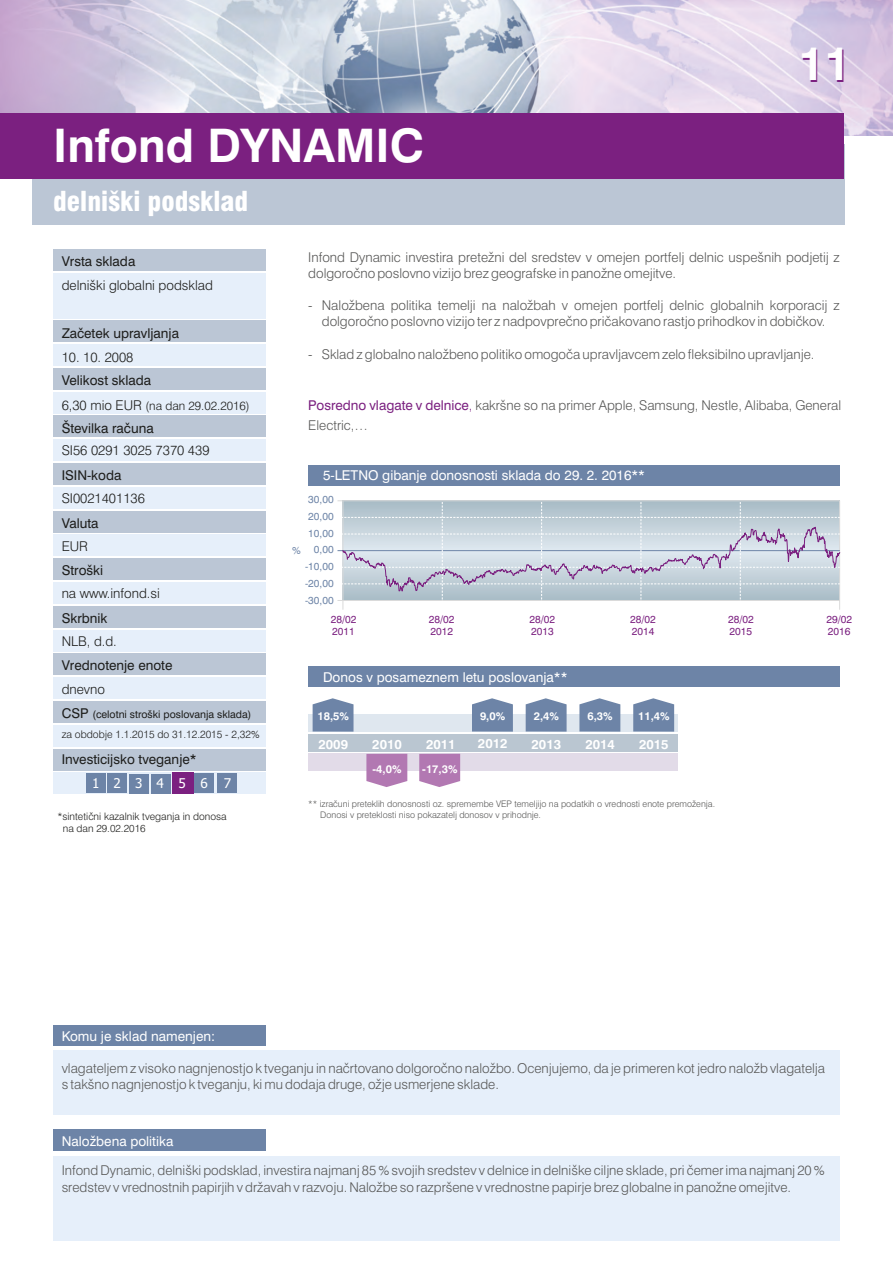
<style>
.page{position:relative;width:893px;height:1263px;background:#fff}
.page>*{position:absolute;margin:0;border:0;box-sizing:border-box;transform-origin:0 0}
.t1{font:700 46.35px "Swiss 721 BT";color:#fff}
.t2{font:700 46.35px "Swiss 721 BT";color:#7b2080}
.t3{font:900 condensed 26.85px "Swiss 721 BT";color:#fff}
.t4{font:300 13.5px/16.2px "Swiss 721 BT";color:#575756}
.t5{font:13.5px "Swiss 721 BT";color:#1d1d1b}
.t6{font:13.5px "Swiss 721 BT";color:#fff}
.t7{font:300 13.5px "Swiss 721 BT";color:#1d1d1b}
.t8{font:13.5px "Tahoma";letter-spacing:1.065em;color:#fff}
.t9{font:700 13.05px "Swiss 721 BT";color:#fff}
.t10{font:300 12px "Swiss 721 BT";color:#1d1d1b}
.t11{font:700 11.1px "Swiss 721 BT";color:#fff}
.t12{font:300 10.5px "Swiss 721 BT";color:#1d1d1b}
.t13{font:10.5px "Swiss 721 BT";color:#1d1d1b}
.t14{font:10.35px/12.3px "Swiss 721 BT";color:#7b2080}
.t15{font:300 10.35px/12.3px "Swiss 721 BT";color:#1d1d1b}
.t16{font:10.35px/16.8px "Swiss 721 BT";color:#6d84a7;text-align:right}
.t17{font:300 9px/10.8px "Swiss 721 BT";color:#575756}
.s1{font-size:13.5px}
.s2{font-weight:400;color:#7b2080}
.s3{color:#7b2080}
</style>
<div class="page">
<div style="left:308px;top:465px;width:532px;height:20px;background:#6d84a7"></div>
<hr style="left:337px;top:500px;width:503px;height:1px;background:#dadada">
<svg style="left:337px;top:501px;width:504px;height:109px;background:#c8d1db"></svg>
<img style="left:0;top:0;width:893px;height:136px">
<div style="left:53px;top:653px;width:213px;height:22px;background:#bbc6d5"></div>
<div style="left:53px;top:677px;width:213px;height:22px;background:#e6effa"></div>
<div style="left:53px;top:701px;width:213px;height:22px;background:#bbc6d5"></div>
<div style="left:53px;top:725px;width:213px;height:22px;background:#e6effa"></div>
<div style="left:53px;top:558px;width:213px;height:22px;background:#bbc6d5"></div>
<div style="left:53px;top:582px;width:213px;height:22px;background:#e6effa"></div>
<div style="left:53px;top:249px;width:213px;height:22px;background:#bbc6d5"></div>
<div style="left:53px;top:273px;width:213px;height:45px;background:#e6effa"></div>
<div style="left:53px;top:368px;width:213px;height:22px;background:#bbc6d5"></div>
<div style="left:53px;top:392px;width:213px;height:21px;background:#e6effa"></div>
<div style="left:53px;top:463px;width:213px;height:22px;background:#bbc6d5"></div>
<div style="left:53px;top:487px;width:213px;height:22px;background:#e6effa"></div>
<div style="left:53px;top:511px;width:213px;height:21px;background:#bbc6d5"></div>
<div style="left:53px;top:534px;width:213px;height:22px;background:#e6effa"></div>
<div style="left:53px;top:320px;width:213px;height:22px;background:#bbc6d5"></div>
<div style="left:53px;top:344px;width:213px;height:22px;background:#e6effa"></div>
<div style="left:53px;top:415px;width:213px;height:22px;background:#bbc6d5"></div>
<div style="left:53px;top:439px;width:213px;height:22px;background:#e6effa"></div>
<div style="left:53px;top:606px;width:213px;height:22px;background:#bbc6d5"></div>
<div style="left:53px;top:630px;width:213px;height:21px;background:#e6effa"></div>
<div style="left:53px;top:749px;width:213px;height:21px;background:#bbc6d5"></div>
<div style="left:53px;top:772px;width:213px;height:22px;background:#e6effa"></div>
<div style="left:53px;top:1050px;width:787px;height:65px;background:#e6effa"></div>
<div style="left:32px;top:145px;width:812px;height:80px;background:#bbc6d5"></div>
<div style="left:0;top:113px;width:844px;height:65px;background:#7b2080"></div>
<div style="left:53px;top:1156px;width:787px;height:85px;background:#e6effa"></div>
<div style="left:53px;top:1129px;width:213px;height:22px;background:#6d84a7"></div>
<div style="left:53px;top:1025px;width:213px;height:21px;background:#6d84a7"></div>
<div style="left:151px;top:774px;width:19px;height:19px;background:#6d84a7"></div>
<div style="left:86px;top:774px;width:19px;height:19px;background:#6d84a7"></div>
<div style="left:108px;top:774px;width:19px;height:19px;background:#6d84a7"></div>
<div style="left:195px;top:774px;width:19px;height:19px;background:#6d84a7"></div>
<div style="left:218px;top:774px;width:19px;height:19px;background:#6d84a7"></div>
<div style="left:129px;top:774px;width:19px;height:19px;background:#6d84a7"></div>
<div style="left:172px;top:773px;width:21px;height:21px;background:#7b2080"></div>
<div style="left:308px;top:666px;width:532px;height:21px;background:#6d84a7"></div>
<div style="left:308px;top:754px;width:370px;height:17px;background:#e2dbe8"></div>
<div style="left:308px;top:715px;width:370px;height:17px;background:#dfe7ef"></div>
<div style="left:308px;top:734px;width:370px;height:17px;background:#bac6d1"></div>
<svg style="left:313px;top:698px;width:40px;height:34px"></svg>
<svg style="left:472px;top:698px;width:41px;height:34px"></svg>
<svg style="left:526px;top:698px;width:41px;height:34px"></svg>
<svg style="left:579px;top:698px;width:41px;height:34px"></svg>
<svg style="left:366px;top:754px;width:41px;height:33px"></svg>
<svg style="left:419px;top:754px;width:41px;height:33px"></svg>
<svg style="left:633px;top:698px;width:41px;height:34px"></svg>
<h1 class="t1" style="left:53px;top:127px;width:373px">Infond DYNAMIC</h1>
<h2 class="t3" style="left:53px;top:190px;width:197px">delniški podsklad</h2>
<h1 class="t2" style="left:800px;top:46px;width:54px">11</h1>
<p class="t5" style="left:62px;top:256px;width:75px">Vrsta sklada</p>
<p class="t7" style="left:62px;top:280px;width:153px">delniški globalni podsklad</p>
<p class="t5" style="left:62px;top:327px;width:119px">Začetek upravljanja</p>
<p class="t5" style="left:62px;top:375px;width:91px">Velikost sklada</p>
<p class="t5" style="left:62px;top:422px;width:94px">Številka računa</p>
<p class="t5" style="left:62px;top:470px;width:61px">ISIN-koda</p>
<p class="t5" style="left:62px;top:517px;width:38px">Valuta</p>
<p class="t5" style="left:62px;top:565px;width:43px">Stroški</p>
<p class="t5" style="left:62px;top:612px;width:47px">Skrbnik</p>
<p class="t5" style="left:62px;top:660px;width:112px">Vrednotenje enote</p>
<p class="t13" style="left:62px;top:710px;width:191px"><span class="s1">CSP</span> (celotni stroški poslovanja sklada)</p>
<p class="t7" style="left:62px;top:352px;width:73px">10. 10. 2008</p>
<p class="t10" style="left:62px;top:401px;width:190px"><span class="s1">6,30 mio EUR</span> (na dan 29.02.2016)</p>
<p class="t7" style="left:62px;top:445px;width:149px">SI56 0291 3025 7370 439</p>
<p class="t7" style="left:62px;top:492px;width:85px">SI0021401136</p>
<p class="t7" style="left:62px;top:540px;width:28px">EUR</p>
<p class="t7" style="left:62px;top:588px;width:100px">na www.infond.si</p>
<p class="t7" style="left:62px;top:636px;width:57px">NLB, d.d.</p>
<p class="t7" style="left:62px;top:684px;width:45px">dnevno</p>
<p class="t12" style="left:62px;top:730px;width:199px">za obdobje 1.1.2015 do 31.12.2015 - 2,32%</p>
<p class="t5" style="left:62px;top:754px;width:136px">Investicijsko tveganje*</p>
<p class="t8" style="left:92px;top:778px;width:140px">1234567</p>
<p class="t15" style="left:63px;top:811px;width:165px;text-indent:-5px">*sintetični kazalnik tveganja in donosa na dan 29.02.2016</p>
<p class="t4" style="left:308px;top:250px;width:533px">Infond Dynamic investira pretežni del sredstev v omejen portfelj delnic uspešnih podjetij z dolgoročno poslovno vizijo brez geografske in panožne omejitve.</p>
<p class="t4" style="left:308px;top:298px;width:533px;text-align:center">- Naložbena politika temelji na naložbah v omejen portfelj delnic globalnih korporacij z dolgoročno poslovno vizijo ter z nadpovprečno pričakovano rastjo prihodkov in dobičkov.</p>
<p class="t4" style="left:308px;top:347px;width:508px">- Sklad z globalno naložbeno politiko omogoča upravljavcem zelo fleksibilno upravljanje.</p>
<p class="t4" style="left:308px;top:397px;width:534px;line-height:19.4px"><span class="s2">Posredno vlagate v delnice</span><span class="s3">,</span> kakršne so na primer Apple, Samsung, Nestle, Alibaba, General<br>Electric,…</p>
<p class="t6" style="left:323px;top:470px;width:323px">5-LETNO gibanje donosnosti sklada do 29. 2. 2016**</p>
<p class="t16" style="left:305px;top:492px;width:30px">30,00<br>20,00<br>10,00<br>0,00 -10,00 -20,00 -30,00</p>
<p class="t14" style="left:331px;top:614px;width:27px">28/02<br>2011</p>
<p class="t14" style="left:429px;top:614px;width:27px">28/02<br>2012</p>
<p class="t14" style="left:728px;top:614px;width:27px">28/02<br>2015</p>
<p class="t14" style="left:826px;top:614px;width:27px">29/02<br>2016</p>
<p class="t16" style="left:292px;top:543px;width:10px">%</p>
<p class="t14" style="left:529px;top:614px;width:27px">28/02<br>2013</p>
<p class="t14" style="left:630px;top:614px;width:27px">28/02<br>2014</p>
<p class="t6" style="left:323px;top:671px;width:246px">Donos v posameznem letu poslovanja**</p>
<p class="t11" style="left:317px;top:711px;width:33px">18,5%</p>
<p class="t11" style="left:480px;top:711px;width:27px">9,0%</p>
<p class="t11" style="left:534px;top:711px;width:27px">2,4%</p>
<p class="t11" style="left:587px;top:711px;width:27px">6,3%</p>
<p class="t9" style="left:318px;top:739px;width:31px">2009</p>
<p class="t9" style="left:372px;top:738px;width:31px">2010</p>
<p class="t9" style="left:426px;top:739px;width:31px">2011</p>
<p class="t9" style="left:478px;top:738px;width:31px">2012</p>
<p class="t9" style="left:532px;top:738px;width:31px">2013</p>
<p class="t9" style="left:585px;top:738px;width:31px">2014</p>
<p class="t11" style="left:373px;top:764px;width:30px">-4,0%</p>
<p class="t11" style="left:422px;top:764px;width:37px">-17,3%</p>
<p class="t11" style="left:638px;top:711px;width:33px">11,4%</p>
<p class="t9" style="left:639px;top:738px;width:31px">2015</p>
<p class="t17" style="left:320px;top:799px;width:396px;text-indent:-12px">** izračuni preteklih donosnosti oz. spremembe VEP temeljijo na podatkih o vrednosti enote premoženja.<br>Donosi v preteklosti niso pokazatelj donosov v prihodnje.</p>
<p class="t6" style="left:62px;top:1031px;width:155px">Komu je sklad namenjen:</p>
<p class="t4" style="left:62px;top:1061px;width:765px">vlagateljem z visoko nagnjenostjo k tveganju in načrtovano dolgoročno naložbo. Ocenjujemo, da je primeren kot jedro naložb vlagatelja s takšno nagnjenostjo k tveganju, ki mu dodaja druge, ožje usmerjene sklade.</p>
<p class="t6" style="left:62px;top:1136px;width:113px">Naložbena politika</p>
<p class="t4" style="left:62px;top:1164px;width:765px">Infond Dynamic, delniški podsklad, investira najmanj 85 % svojih sredstev v delnice in delniške ciljne sklade, pri čemer ima najmanj 20 % sredstev v vrednostnih papirjih v državah v razvoju. Naložbe so razpršene v vrednostne papirje brez globalne in panožne omejitve.</p>
</div>
